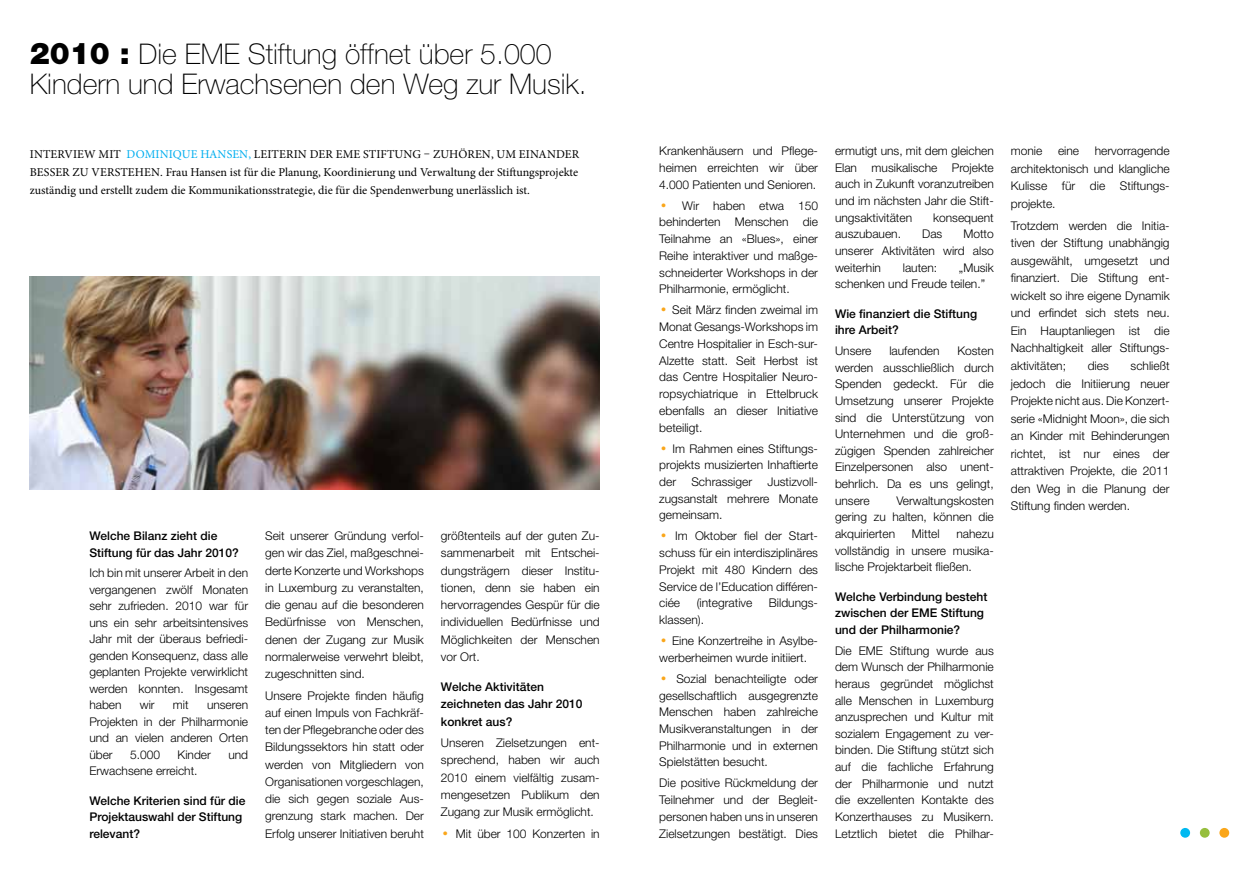
<style>
.page{position:relative;width:1259px;height:893px;background:#fff}
.page>*{position:absolute;margin:0;border:0;box-sizing:border-box;transform-origin:0 0}
.t1{font:100 28.5px/30px "Helvetica Neue LT Std";color:#000}
.t2{font:300 12px/16.8px "Helvetica Neue LT Std";color:#000;text-align:justify}
.t3{font:12px/18px "Minion Pro";letter-spacing:.01em;color:#000;text-align:justify}
.t4{font:500 12px/16.5px "Helvetica Neue LT Std";color:#000}
.s1{font-weight:900;font-size:30px}
.s2{color:#00aeef}
.s3{font-family:"Bauhaus 93";font-weight:400;font-size:13.5px;color:#faa61a}
</style>
<div class="page">
<img style="left:30px;top:276px;width:570px;height:213px">
<div style="left:1180px;top:828px;width:10px;height:10px;background:#00b9f1;border-radius:50%"></div>
<div style="left:1199px;top:828px;width:10px;height:10px;background:#96be3d;border-radius:50%"></div>
<div style="left:1219px;top:828px;width:10px;height:10px;background:#faa61a;border-radius:50%"></div>
<h1 class="t1" style="left:30px;top:39px;width:558px"><span class="s1">2010 :</span> Die EME Stiftung öffnet über 5.000<br>Kindern und Erwachsenen den Weg zur Musik.</h1>
<p class="t3" style="left:30px;top:145px;width:551px">Interview mit <span class="s2">Dominique Hansen,</span> Leiterin der EME Stiftung – Zuhören, um einander besser zu verstehen. Frau Hansen ist für die Planung, Koordinierung und Verwaltung der Stiftungsprojekte zuständig und erstellt zudem die Kommunikationsstrategie, die für die Spendenwerbung unerlässlich ist.</p>
<p class="t4" style="left:89px;top:527px;width:151px">Welche Bilanz zieht die<br>Stiftung für das Jahr 2010?</p>
<p class="t2" style="left:89px;top:565px;width:160px">Ich bin mit unserer Arbeit in den vergangenen zwölf Monaten sehr zufrieden. 2010 war für uns ein sehr arbeitsintensives Jahr mit der überaus befriedi&shy;genden Konsequenz, dass alle geplanten Projekte verwirklicht werden konnten. Insgesamt haben</p>
<p class="t2" style="left:140px;top:696px;width:16px">wir</p>
<p class="t2" style="left:173px;top:696px;width:17px">mit</p>
<p class="t2" style="left:89px;top:697px;width:160px;text-indent:118px">unseren Projekten in der Philharmonie und an vielen anderen Orten über</p>
<p class="t2" style="left:130px;top:746px;width:32px">5.000</p>
<p class="t2" style="left:178px;top:746px;width:35px">Kinder</p>
<p class="t2" style="left:228px;top:746px;width:21px">und</p>
<p class="t2" style="left:89px;top:762px;width:110px">Erwachsene erreicht.</p>
<p class="t4" style="left:89px;top:792px;width:158px">Welche Kriterien sind für die<br>Projektauswahl der Stiftung relevant?</p>
<p class="t2" style="left:265px;top:527px;width:160px;line-height:17.2px">Seit unserer Gründung verfol&shy;gen wir das Ziel, maßgeschnei&shy;derte Konzerte und Workshops in Luxemburg zu veranstalten, die genau auf die besonderen Bedürfnisse von Menschen, denen der Zugang zur Musik normalerweise verwehrt bleibt, zugeschnitten sind.</p>
<p class="t2" style="left:265px;top:686px;width:160px;line-height:17.2px">Unsere Projekte finden häufig auf einen Impuls von Fachkräf&shy;ten der Pflegebranche oder des Bildungssektors hin statt oder werden von Mitgliedern von Organisationen vorgeschlagen, die sich gegen soziale Aus&shy;grenzung stark machen. Der Erfolg unserer Initiativen beruht</p>
<p class="t2" style="left:441px;top:527px;width:160px;line-height:17.2px">größtenteils auf der guten Zu&shy;sammenarbeit mit Entschei&shy;dungsträgern dieser Institu&shy;tionen, denn sie haben ein hervorragendes Gespür für die individuellen Bedürfnisse und Möglichkeiten der Menschen vor Ort.</p>
<p class="t4" style="left:441px;top:678px;width:143px;line-height:17.2px">Welche Aktivitäten zeichneten das Jahr 2010 konkret aus?</p>
<p class="t2" style="left:441px;top:734px;width:160px;line-height:17.2px">Unseren Zielsetzungen ent&shy;sprechend, haben wir auch 2010 einem vielfältig zusam&shy;mengesetzen Publikum den Zugang zur Musik ermöglicht.</p>
<p class="t2" style="left:441px;top:825px;width:160px"><span class="s3">•</span> Mit über 100 Konzerten in</p>
<p class="t2" style="left:659px;top:142px;width:160px">Krankenhäusern und Pflege&shy;heimen erreichten wir über 4.000 Patienten und Senioren.</p>
<p class="t2" style="left:659px;top:197px;width:160px"><span class="s3">•</span> Wir haben etwa 150 behinderten Menschen die Teilnahme an «Blues», einer Reihe interaktiver und maßge&shy;schneiderter Workshops in der Philharmonie, ermöglicht.</p>
<p class="t2" style="left:659px;top:301px;width:160px"><span class="s3">•</span> Seit März finden zweimal im Monat Gesangs-Workshops im Centre Hospitalier in Esch-sur-Alzette statt. Seit Herbst ist das Centre Hospitalier Neuro&shy;ropsychiatrique in Ettelbruck ebenfalls an dieser Initiative beteiligt.</p>
<p class="t2" style="left:659px;top:440px;width:160px"><span class="s3">•</span> Im Rahmen eines Stiftungs&shy;projekts musizierten Inhaftierte der</p>
<p class="t2" style="left:691px;top:473px;width:62px">Schrassiger</p>
<p class="t2" style="left:659px;top:473px;width:160px;text-indent:108px">Justizvoll&shy;zugsanstalt mehrere Monate gemeinsam.</p>
<p class="t2" style="left:659px;top:527px;width:160px"><span class="s3">•</span> Im Oktober fiel der Start&shy;schuss für ein interdisziplinäres Projekt mit 480 Kindern des Service de l’Education différen&shy;ciée</p>
<p class="t2" style="left:697px;top:594px;width:57px">(integrative</p>
<p class="t2" style="left:769px;top:594px;width:51px">Bildungs-</p>
<p class="t2" style="left:659px;top:611px;width:46px">klassen).</p>
<p class="t2" style="left:659px;top:632px;width:160px"><span class="s3">•</span> Eine Konzertreihe in Asylbe&shy;werberheimen wurde initiiert.</p>
<p class="t2" style="left:659px;top:670px;width:160px"><span class="s3">•</span> Sozial benachteiligte oder gesellschaftlich ausgegrenzte Menschen haben zahlreiche Musikveranstaltungen in der Philharmonie und in externen Spielstätten besucht.</p>
<p class="t2" style="left:659px;top:774px;width:160px">Die positive Rückmeldung der Teilnehmer und der Begleit&shy;personen haben uns in unseren Zielsetzungen bestätigt. Dies</p>
<p class="t2" style="left:835px;top:142px;width:160px">ermutigt uns, mit dem gleichen Elan musikalische Projekte auch in Zukunft voranzutreiben und im nächsten Jahr die Stift&shy;ungsaktivitäten</p>
<p class="t2" style="left:933px;top:209px;width:62px">konsequent</p>
<p class="t2" style="left:835px;top:225px;width:160px;text-indent:128px">Motto unserer Aktivitäten wird also weiterhin</p>
<p class="t2" style="left:835px;top:225px;width:68px">auszubauen.</p>
<p class="t2" style="left:922px;top:225px;width:22px">Das</p>
<p class="t2" style="left:835px;top:259px;width:160px;text-indent:124px">„Musik schenken und Freude teilen.”</p>
<p class="t4" style="left:835px;top:305px;width:144px">Wie finanziert die Stiftung ihre Arbeit?</p>
<p class="t2" style="left:835px;top:342px;width:38px">Unsere</p>
<p class="t2" style="left:889px;top:342px;width:52px">laufenden</p>
<p class="t2" style="left:903px;top:259px;width:36px">lauten:</p>
<p class="t2" style="left:835px;top:342px;width:160px;text-indent:122px">Kosten werden ausschließlich durch Spenden gedeckt. Für die Umsetzung unserer Projekte sind die Unterstützung von Unternehmen und die groß&shy;zügigen Spenden zahlreicher Einzelpersonen also unent&shy;behrlich. Da es uns gelingt, unsere</p>
<p class="t2" style="left:835px;top:492px;width:160px;text-indent:61px">Verwaltungskosten gering zu halten, können die akquirierten</p>
<p class="t2" style="left:835px;top:525px;width:160px;text-indent:121px">nahezu vollständig in unsere musika&shy;lische Projektarbeit fließen.</p>
<p class="t4" style="left:835px;top:588px;width:154px">Welche Verbindung besteht zwischen der EME Stiftung und der Philharmonie?</p>
<p class="t2" style="left:835px;top:642px;width:160px">Die EME Stiftung wurde aus dem Wunsch der Philharmonie heraus gegründet möglichst alle Menschen in Luxemburg anzusprechen und Kultur mit sozialem Engagement zu ver&shy;binden. Die Stiftung stützt sich auf die fachliche Erfahrung der Philharmonie und nutzt die exzellenten Kontakte des Konzerthauses zu Musikern.<br>Letztlich bietet die Philhar-</p>
<p class="t2" style="left:912px;top:525px;width:29px">Mittel</p>
<p class="t2" style="left:1011px;top:142px;width:160px;line-height:17.5px;text-indent:84px">hervorragende architektonisch und klangliche Kulisse für die Stiftungs&shy;projekte.</p>
<p class="t2" style="left:1011px;top:216px;width:160px;line-height:17.5px">Trotzdem werden die Initia&shy;tiven der Stiftung unabhängig ausgewählt, umgesetzt und finanziert. Die Stiftung ent&shy;wickelt so ihre eigene Dynamik und erfindet sich stets neu.<br>Ein Hauptanliegen ist die Nachhaltigkeit aller Stiftungs&shy;aktivitäten;</p>
<p class="t2" style="left:1011px;top:142px;width:33px">monie</p>
<p class="t2" style="left:1058px;top:142px;width:23px">eine</p>
<p class="t2" style="left:1011px;top:357px;width:160px;line-height:17.5px;text-indent:120px">schließt jedoch die Initiierung neuer Projekte nicht aus. Die Konzert&shy;serie «Midnight Moon», die sich an Kinder mit Behinderungen richtet, ist nur eines der attraktiven Projekte, die 2011 den Weg in die Planung der Stiftung finden werden.</p>
<p class="t2" style="left:1087px;top:357px;width:23px">dies</p>
</div>
